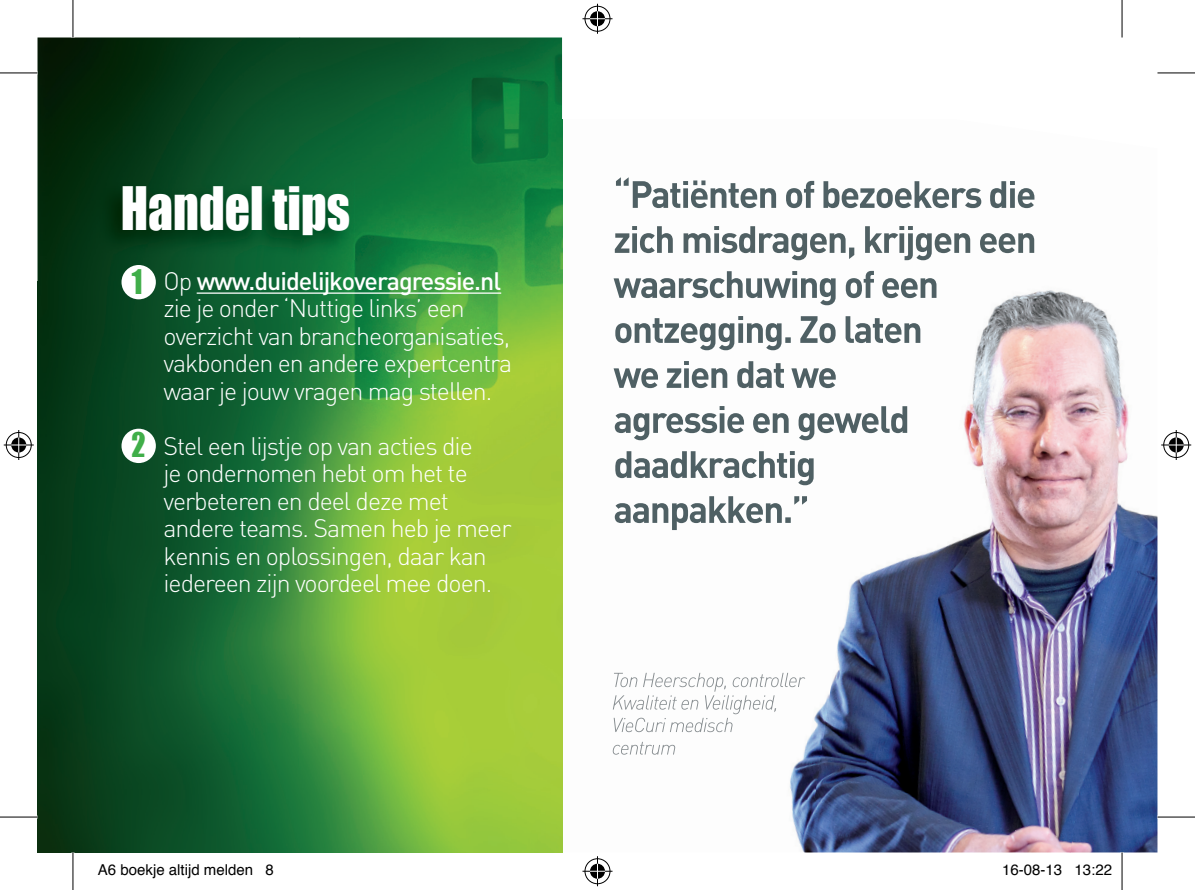
<style>
.page{position:relative;width:1195px;height:890px;background:#fff}
.page>*{position:absolute;margin:0;border:0;box-sizing:border-box;transform-origin:0 0}
.t1{font:55px "Impact";color:#fff;scale:.9 1}
.t2{font:31.25px "Impact";color:#40ae49;scale:.9 1}
.t3{font:300 25px/27.5px "DINOT";letter-spacing:-.04em;color:#fff}
.t4{font:15px "Helvetica";color:#000}
.s1{font-weight:500}
</style>
<div class="page">
<img style="left:38px;top:38px;width:524px;height:244px">
<img style="left:38px;top:282px;width:513px;height:570px">
<img style="left:870px;top:208px;width:199px;height:249px">
<img style="left:1069px;top:294px;width:88px;height:558px">
<img style="left:562px;top:325px;width:314px;height:264px">
<img style="left:813px;top:457px;width:309px;height:382px">
<img style="left:562px;top:589px;width:277px;height:176px">
<img style="left:562px;top:765px;width:510px;height:87px">
<img style="left:551px;top:119px;width:11px;height:733px">
<img style="left:616px;top:177px;width:419px;height:31px">
<img style="left:615px;top:226px;width:421px;height:34px">
<img style="left:613px;top:271px;width:326px;height:34px">
<img style="left:615px;top:316px;width:308px;height:34px">
<img style="left:613px;top:361px;width:224px;height:27px">
<img style="left:615px;top:406px;width:295px;height:34px">
<img style="left:615px;top:451px;width:201px;height:34px">
<img style="left:615px;top:496px;width:194px;height:34px">
<img style="left:614px;top:673px;width:191px;height:19px">
<img style="left:613px;top:695px;width:165px;height:19px">
<img style="left:614px;top:718px;width:120px;height:14px">
<img style="left:613px;top:742px;width:62px;height:13px">
<hr style="left:197px;top:292px;width:304px;height:2px;background:#fff">
<div style="left:121px;top:265px;width:35px;height:34px;background:#fff;border-radius:50%"></div>
<div style="left:121px;top:429px;width:35px;height:34px;background:#fff;border-radius:50%"></div>
<img style="left:96px;top:180px;width:258px;height:80px">
<svg style="left:0;top:815px;width:38px;height:4px"></svg>
<svg style="left:1157px;top:815px;width:38px;height:4px"></svg>
<hr style="left:0;top:73px;width:38px;height:1px;background:#000">
<hr style="left:1157px;top:73px;width:38px;height:1px;background:#000">
<hr style="left:0;top:817px;width:38px;height:1px;background:#000">
<hr style="left:1157px;top:817px;width:38px;height:1px;background:#000">
<hr style="left:73px;top:0;width:1px;height:38px;background:#000">
<hr style="left:73px;top:852px;width:1px;height:38px;background:#000">
<hr style="left:1121px;top:0;width:1px;height:38px;background:#000">
<hr style="left:1121px;top:852px;width:1px;height:38px;background:#000">
<div style="left:583px;top:5px;width:28px;height:28px;border:3px solid #fff;border-radius:50%"></div>
<hr style="left:582px;top:17px;width:30px;height:3px;background:#fff">
<hr style="left:596px;top:4px;width:3px;height:30px;background:#fff">
<div style="left:588px;top:10px;width:18px;height:18px;border:3px solid #fff;border-radius:50%"></div>
<div style="left:585px;top:6px;width:25px;height:26px;border:1px solid #000;border-radius:50%"></div>
<hr style="left:582px;top:18px;width:30px;height:1px;background:#000">
<hr style="left:597px;top:4px;width:1px;height:30px;background:#000">
<svg style="left:590px;top:11px;width:15px;height:15px"></svg>
<div style="left:583px;top:857px;width:28px;height:28px;border:3px solid #fff;border-radius:50%"></div>
<hr style="left:582px;top:870px;width:30px;height:3px;background:#fff">
<hr style="left:596px;top:856px;width:3px;height:30px;background:#fff">
<div style="left:588px;top:862px;width:18px;height:18px;border:3px solid #fff;border-radius:50%"></div>
<div style="left:585px;top:858px;width:25px;height:26px;border:1px solid #000;border-radius:50%"></div>
<hr style="left:582px;top:871px;width:30px;height:1px;background:#000">
<hr style="left:597px;top:856px;width:1px;height:30px;background:#000">
<svg style="left:590px;top:864px;width:15px;height:15px"></svg>
<div style="left:5px;top:431px;width:28px;height:28px;border:3px solid #fff;border-radius:50%"></div>
<svg style="left:4px;top:443px;width:30px;height:4px"></svg>
<hr style="left:17px;top:430px;width:3px;height:30px;background:#fff">
<div style="left:10px;top:436px;width:18px;height:18px;border:3px solid #fff;border-radius:50%"></div>
<div style="left:6px;top:432px;width:26px;height:26px;border:1px solid #000;border-radius:50%"></div>
<hr style="left:4px;top:445px;width:30px;height:1px;background:#000">
<hr style="left:18px;top:430px;width:1px;height:30px;background:#000">
<svg style="left:11px;top:437px;width:15px;height:15px"></svg>
<div style="left:1162px;top:431px;width:28px;height:28px;border:3px solid #fff;border-radius:50%"></div>
<svg style="left:1161px;top:443px;width:30px;height:4px"></svg>
<hr style="left:1174px;top:430px;width:3px;height:30px;background:#fff">
<div style="left:1167px;top:436px;width:18px;height:18px;border:3px solid #fff;border-radius:50%"></div>
<div style="left:1163px;top:432px;width:26px;height:26px;border:1px solid #000;border-radius:50%"></div>
<hr style="left:1161px;top:445px;width:30px;height:1px;background:#000">
<hr style="left:1176px;top:430px;width:1px;height:30px;background:#000">
<svg style="left:1168px;top:437px;width:15px;height:15px"></svg>
<h1 class="t1" style="left:121px;top:166px;width:256px">Handel tips</h1>
<p class="t2" style="left:132px;top:258px;width:13px">1</p>
<p class="t2" style="left:132px;top:420px;width:17px">2</p>
<p class="t3" style="left:163px;top:267px;width:350px">Op <span class="s1">www.duidelijkoveragressie.nl </span>zie je onder ‘Nuttige links’ een overzicht van brancheorganisaties, vakbonden en andere expertcentra waar je jouw vragen mag stellen.</p>
<p class="t3" style="left:163px;top:432px;width:350px">Stel een lijstje op van acties die<br>je ondernomen hebt om het te verbeteren en deel deze met andere teams. Samen heb je meer kennis en oplossingen, daar kan iedereen zijn voordeel mee doen.</p>
<p class="t4" style="left:98px;top:858px;width:177px">A6 boekje altijd melden 8</p>
<p class="t4" style="left:1002px;top:858px;width:112px">16-08-13 13:22</p>
</div>
